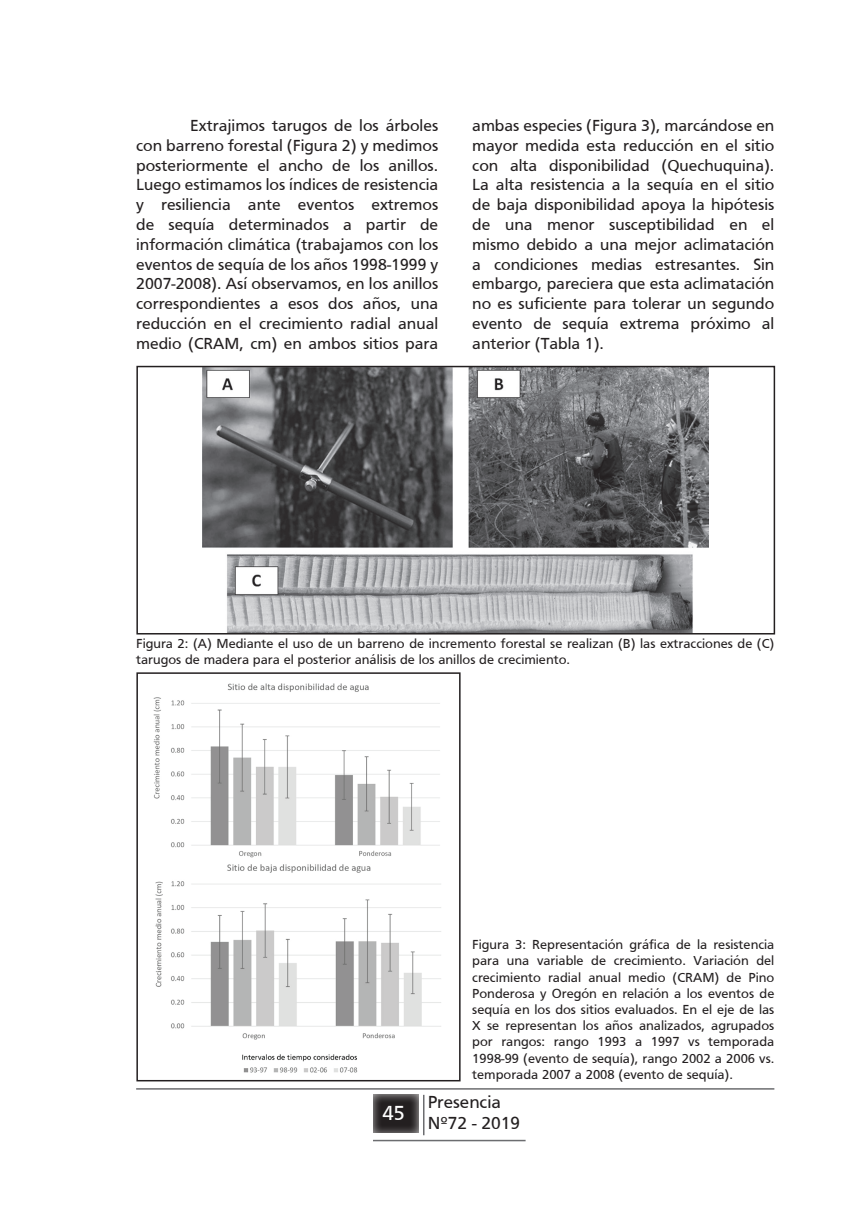
<style>
.page{position:relative;width:868px;height:1208px;background:#fff}
.page>*{position:absolute;margin:0;border:0;box-sizing:border-box;transform-origin:0 0}
.t1{font:21px "Frutiger";color:#fff}
.t2{font:18px/21.6px "Frutiger";color:#231f20}
.t3{font:16.5px/19.8px "Frutiger";color:#231f20;text-align:justify}
.t4{font:13.5px/16.2px "Frutiger";color:#231f20}
</style>
<div class="page">
<div style="left:372px;top:1093px;width:48px;height:42px;background:#fff;opacity:.75"></div>
<hr style="left:373px;top:1139px;width:152px;height:2px;background:#6c6d70">
<hr style="left:423px;top:1094px;width:1px;height:41px;background:#6c6d70">
<hr style="left:136px;top:1088px;width:638px;height:1px;background:#6c6d70">
<img style="left:202px;top:369px;width:506px;height:262px">
<div style="left:136px;top:366px;width:639px;height:268px;border:2px solid #231f20"></div>
<img style="left:153px;top:683px;width:288px;height:390px">
<div style="left:136px;top:672px;width:324px;height:409px;border:2px solid #231f20"></div>
<p class="t3" style="left:136px;top:115px;width:303px;text-indent:54px">Extrajimos tarugos de los árboles con barreno forestal (Figura 2) y medimos posteriormente el ancho de los anillos.<br>Luego estimamos los índices de resistencia y resiliencia ante eventos extremos de sequía determinados a partir de información climática (trabajamos con los eventos de sequía de los años 1998-1999 y 2007-2008). Así observamos, en los anillos correspondientes a esos dos años, una reducción en el crecimiento radial anual medio (CRAM, cm) en ambos sitios para</p>
<p class="t3" style="left:472px;top:115px;width:303px">ambas especies (Figura 3), marcándose en mayor medida esta reducción en el sitio con alta disponibilidad (Quechuquina).<br>La alta resistencia a la sequía en el sitio de baja disponibilidad apoya la hipótesis de una menor susceptibilidad en el mismo debido a una mejor aclimatación a condiciones medias estresantes. Sin embargo, pareciera que esta aclimatación no es suficiente para tolerar un segundo evento de sequía extrema próximo al anterior (Tabla 1).</p>
<p class="t4" style="left:136px;top:635px;width:639px">Figura 2: (A) Mediante el uso de un barreno de incremento forestal se realizan (B) las extracciones de (C) tarugos de madera para el posterior análisis de los anillos de crecimiento.</p>
<p class="t1" style="left:382px;top:1101px;width:24px">45</p>
<p class="t4" style="left:472px;top:936px;width:303px;text-align:justify">Figura 3: Representación gráfica de la resistencia para una variable de crecimiento. Variación del crecimiento radial anual medio (CRAM) de Pino Ponderosa y Oregón en relación a los eventos de sequía en los dos sitios evaluados. En el eje de las X se representan los años analizados, agrupados por rangos: rango 1993 a 1997 vs temporada 1998-99 (evento de sequía), rango 2002 a 2006 vs. temporada 2007 a 2008 (evento de sequía).</p>
<p class="t2" style="left:427px;top:1090px;width:94px">Presencia<br>Nº72 - 2019</p>
</div>
